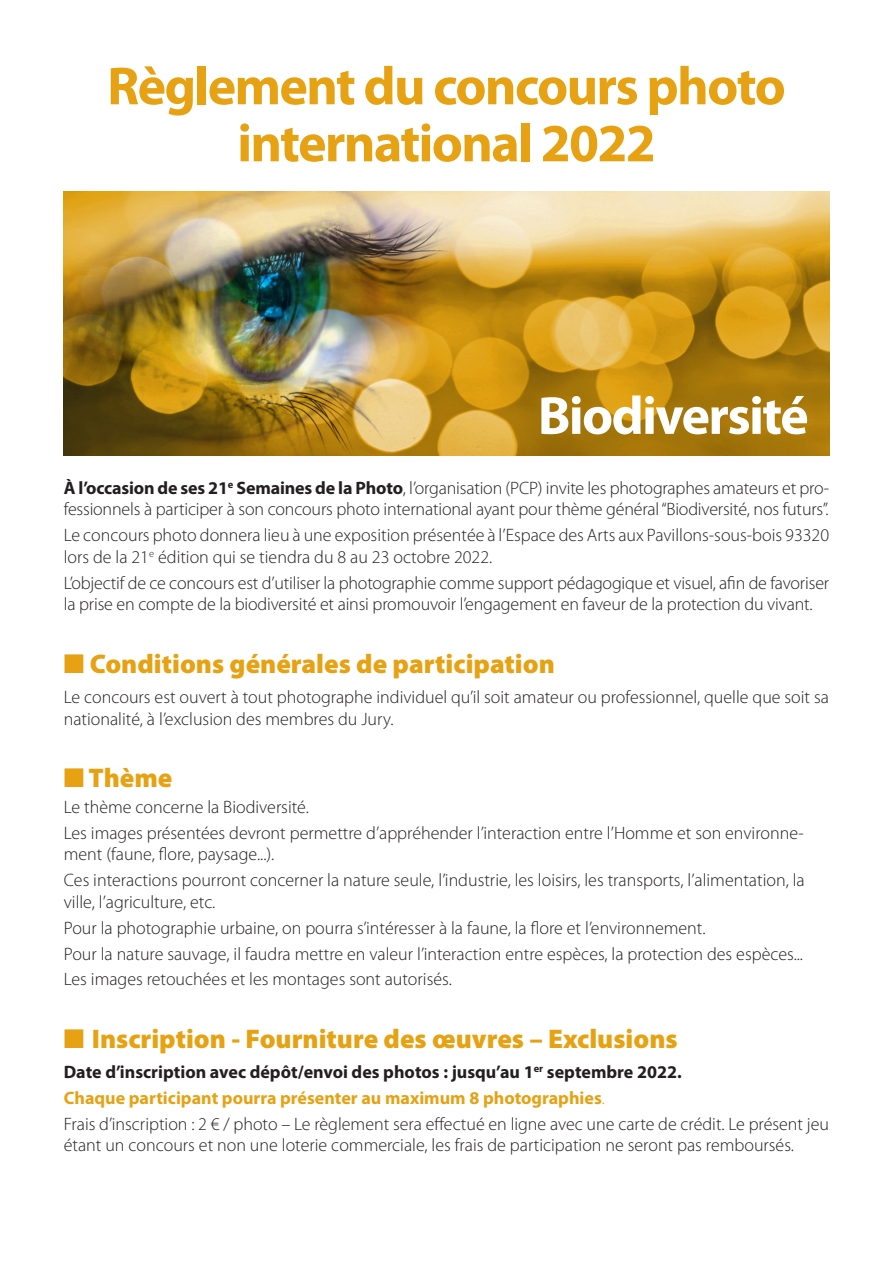
<style>
.page{position:relative;width:893px;height:1263px;background:#fff}
.page>*{position:absolute;margin:0;border:0;box-sizing:border-box;transform-origin:0 0}
.t1{font:700 54px/57px "Myriad Pro";letter-spacing:-.03em;color:#e6a213;text-align:center}
.t2{font:700 54px "Myriad Pro";letter-spacing:-.03em;color:#fff}
.t3{font:900 27px "Myriad Pro";color:#e6a213}
.t4{font:300 18px/21.6px "Myriad Pro";color:#231f20}
.t5{font:700 18px "Myriad Pro";color:#231f20}
.t6{font:700 18px "Myriad Pro";color:#e6a213}
.s1{font-weight:700}
.s2{font-weight:300}
</style>
<div class="page">
<img style="left:64px;top:191px;width:765px;height:265px">
<p class="t1" style="left:107px;top:58px;width:680px">Règlement du concours photo international 2022</p>
<p class="t2" style="left:538px;top:385px;width:272px">Biodiversité</p>
<p class="t4" style="left:64px;top:477px;width:767px"><span class="s1">À l’occasion de ses 21</span><sup>e</sup> <span class="s1">Semaines de la Photo</span>, l’organisation (PCP) invite les photographes amateurs et pro&shy;fessionnels à participer à son concours photo international ayant pour thème général “Biodiversité, nos futurs”.</p>
<p class="t4" style="left:64px;top:525px;width:767px">Le concours photo donnera lieu à une exposition présentée à l’Espace des Arts aux Pavillons-sous-bois 93320 lors de la 21<sup>e</sup> édition qui se tiendra du 8 au 23 octobre 2022.</p>
<p class="t4" style="left:64px;top:572px;width:767px">L’objectif de ce concours est d’utiliser la photographie comme support pédagogique et visuel, afin de favoriser la prise en compte de la biodiversité et ainsi promouvoir l’engagement en faveur de la protection du vivant.</p>
<p class="t3" style="left:64px;top:648px;width:493px">■ Conditions générales de participation</p>
<p class="t4" style="left:64px;top:686px;width:767px">Le concours est ouvert à tout photographe individuel qu’il soit amateur ou professionnel, quelle que soit sa nationalité, à l’exclusion des membres du Jury.</p>
<p class="t3" style="left:64px;top:763px;width:110px">■ Thème</p>
<p class="t4" style="left:64px;top:796px;width:247px">Le thème concerne la Biodiversité.</p>
<p class="t4" style="left:64px;top:822px;width:742px">Les images présentées devront permettre d’appréhender l’interaction entre l’Homme et son environne&shy;ment (faune, flore, paysage...).</p>
<p class="t4" style="left:64px;top:870px;width:742px">Ces interactions pourront concerner la nature seule, l’industrie, les loisirs, les transports, l’alimentation, la ville, l’agriculture, etc.</p>
<p class="t4" style="left:64px;top:917px;width:643px">Pour la photographie urbaine, on pourra s’intéresser à la faune, la flore et l’environnement.</p>
<p class="t4" style="left:64px;top:943px;width:741px">Pour la nature sauvage, il faudra mettre en valeur l’interaction entre espèces, la protection des espèces...</p>
<p class="t4" style="left:64px;top:969px;width:390px">Les images retouchées et les montages sont autorisés.</p>
<p class="t3" style="left:64px;top:1023px;width:615px">■ Inscription - Fourniture des œuvres – Exclusions</p>
<p class="t5" style="left:64px;top:1062px;width:619px">Date d’inscription avec dépôt/envoi des photos : jusqu’au 1<sup>er</sup> septembre 2022.</p>
<p class="t6" style="left:64px;top:1088px;width:543px">Chaque participant pourra présenter au maximum 8 photographies<span class="s2">.</span></p>
<p class="t4" style="left:64px;top:1113px;width:767px">Frais d’inscription : 2 € / photo – Le règlement sera effectué en ligne avec une carte de crédit. Le présent jeu étant un concours et non une loterie commerciale, les frais de participation ne seront pas remboursés.</p>
</div>
